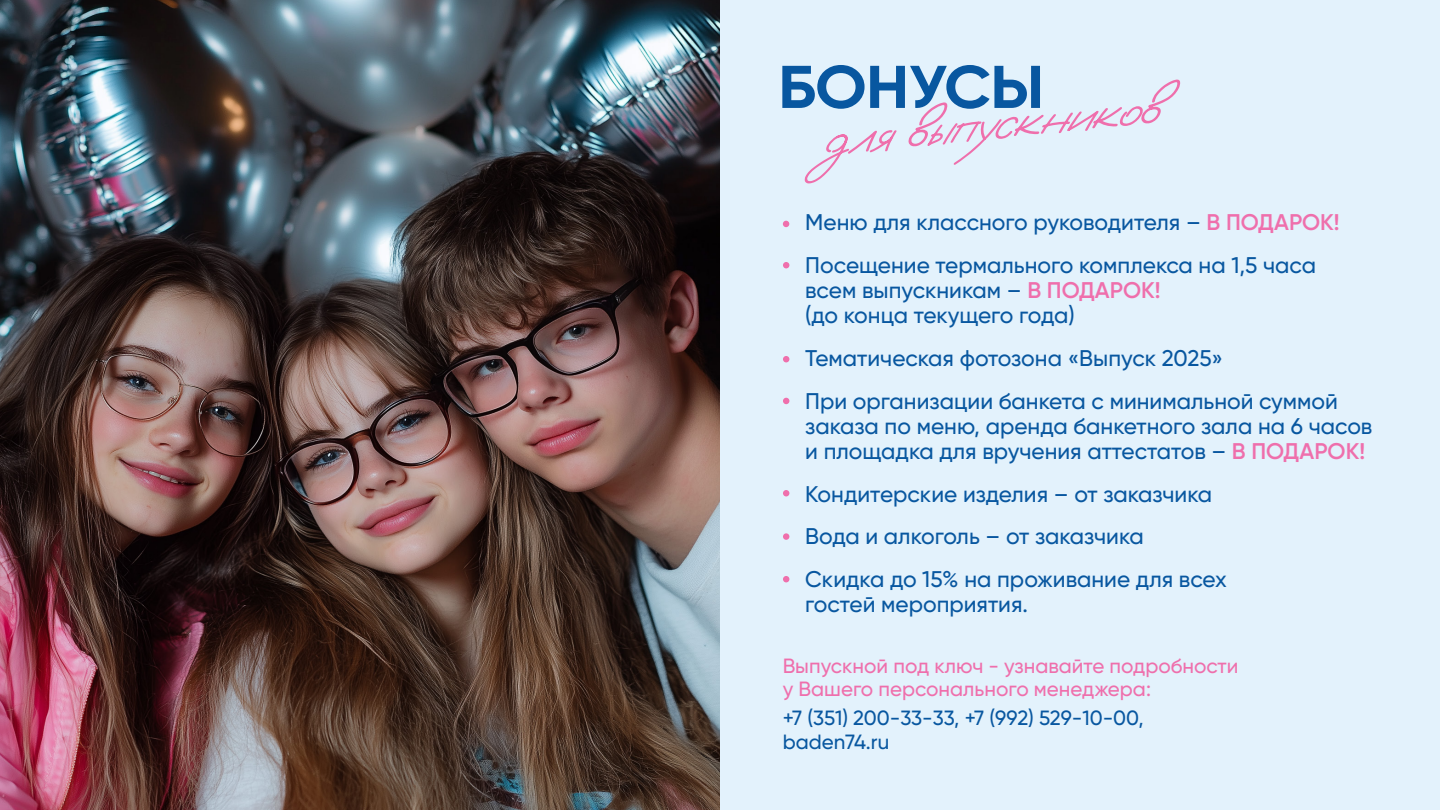
<style>
.page{position:relative;width:1440px;height:810px;background:#fff}
.page>*{position:absolute;margin:0;border:0;box-sizing:border-box;transform-origin:0 0}
.t1{font:italic 90.07px "Vasek";color:#ef6fac;scale:1.13 1}
.t2{font:700 60.15px "Gilroy";letter-spacing:-.015em;color:#0857a0;scale:1.08 1}
.t3{font:500 22.65px/42.8px "Gilroy";color:#0857a0}
.t4{font:500 20.62px/23.2px "Gilroy";color:#ef6fac}
.t5{font:500 20.62px/23.2px "Gilroy";letter-spacing:-.005em;color:#0857a0}
.s1{font-weight:600;color:#ef6fac}
</style>
<div class="page">
<div style="left:719px;top:0;width:721px;height:810px;background:#e3f2fc"></div>
<img style="left:0;top:0;width:719px;height:810px">
<svg style="left:783px;top:221px;width:6px;height:6px"></svg>
<svg style="left:783px;top:262px;width:6px;height:6px"></svg>
<svg style="left:783px;top:356px;width:6px;height:6px"></svg>
<div style="left:783px;top:533px;width:6px;height:7px;background:#ef6fac;border-radius:50%"></div>
<svg style="left:783px;top:398px;width:6px;height:6px"></svg>
<svg style="left:783px;top:490px;width:6px;height:6px"></svg>
<svg style="left:783px;top:576px;width:6px;height:6px"></svg>
<h2 class="t2" style="left:778px;top:49px;width:248px">БОНУСЫ</h2>
<h1 class="t1" style="left:809px;top:96px;width:303px;rotate:-6deg">для выпускников</h1>
<p class="t3" style="left:805px;top:201px;width:536px">Меню для классного руководителя – <span class="s1">В ПОДАРОК!<br></span>Посещение термального комплекса на 1,5 часа</p>
<p class="t3" style="left:805px;top:277px;width:357px;line-height:25.1px">всем выпускникам – <span class="s1">В ПОДАРОК! </span>(до конца текущего года)</p>
<p class="t3" style="left:805px;top:336px;width:534px">Тематическая фотозона «Выпуск 2025»<br>При организации банкета с минимальной суммой</p>
<p class="t3" style="left:805px;top:413px;width:569px;line-height:25.1px">заказа по меню, аренда банкетного зала на 6 часов и площадка для вручения аттестатов – <span class="s1">В ПОДАРОК!</span></p>
<p class="t3" style="left:805px;top:472px;width:423px">Кондитерские изделия – от заказчика<br>Вода и алкоголь – от заказчика<br>Скидка до 15% на проживание для всех</p>
<p class="t3" style="left:805px;top:583px;width:224px">гостей мероприятия.</p>
<p class="t4" style="left:783px;top:654px;width:457px">Выпускной под ключ - узнавайте подробности у Вашего персонального менеджера:</p>
<p class="t5" style="left:783px;top:706px;width:363px">+7 (351) 200-33-33, +7 (992) 529-10-00, baden74.ru</p>
</div>
